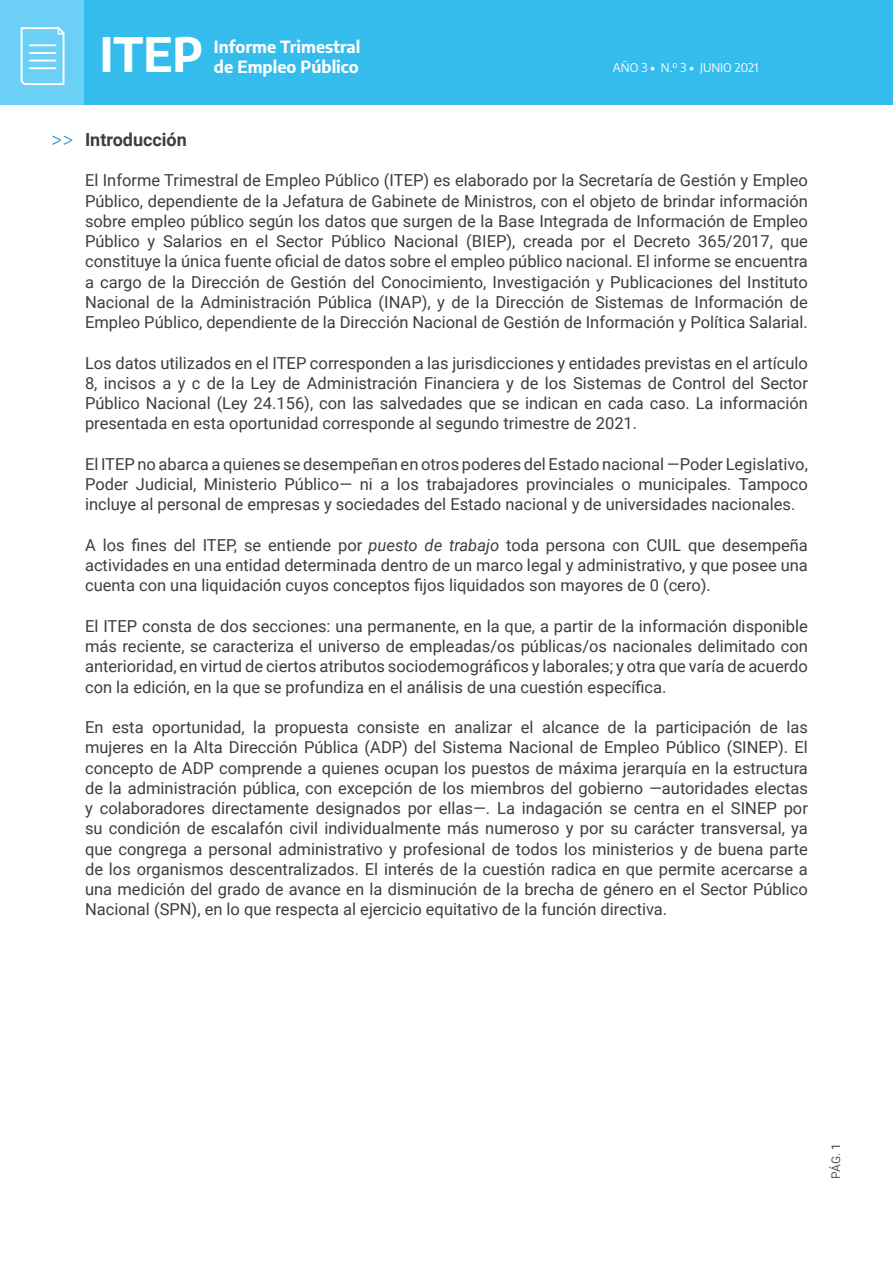
<style>
.page{position:relative;width:893px;height:1263px;background:#fff}
.page>*{position:absolute;margin:0;border:0;box-sizing:border-box;transform-origin:0 0}
.t1{font:700 46.5px "Encode Sans";color:#fff}
._1_TIT_INTRO{font:700 18px "Roboto";color:#3e3e3f}
.t2{font:18px "Myriad Pro";color:#238fcf}
.alemán{font:16.5px/20.2px "Roboto";color:#3e3e3f;text-align:justify}
.t3{font:700 16.5px "Encode Sans";color:#fff}
.t4{font:12px "Encode Sans";color:#fff}
.t5{font:12px "Roboto";color:#57585a}
.s1{font-weight:700}
.s2{font-style:italic}
.s3{color:#3e3e3f}
</style>
<div class="page">
<div style="left:0;top:0;width:893px;height:104px;background:#34bced"></div>
<div style="left:0;top:0;width:84px;height:104px;background:#6bcff6"></div>
<svg style="left:21px;top:27px;width:43px;height:58px"></svg>
<p class="t1" style="left:100px;top:20px;width:105px">ITEP</p>
<p class="t3" style="left:214px;top:34px;width:148px">Informe Trimestral</p>
<p class="t3" style="left:214px;top:55px;width:146px">de Empleo Público</p>
<p class="t4" style="left:613px;top:59px;width:147px">AÑO 3 <span class="s1">•</span> N.<sup>o</sup> 3 <span class="s1">•</span> JUNIO 2021</p>
<p class="t2" style="left:52px;top:128px;width:24px">&gt;&gt;</p>
<p class="_1_TIT_INTRO" style="left:85px;top:127px;width:103px">Introducción</p>
<p class="alemán" style="left:85px;top:170px;width:724px">El Informe Trimestral de Empleo Público (ITEP) es elaborado por la Secretaría de Gestión y Empleo Público, dependiente de la Jefatura de Gabinete de Ministros, con el objeto de brindar información sobre empleo público según los datos que surgen de la Base Integrada de Información de Empleo Público y Salarios en el Sector Público Nacional (BIEP), creada por el Decreto 365/2017, que constituye la única fuente oficial de datos sobre el empleo público nacional. El informe se encuentra a cargo de la Dirección de Gestión del Conocimiento, Investigación y Publicaciones del Instituto Nacional de la Administración Pública (INAP), y de la Dirección de Sistemas de Información de Empleo Público, dependiente de la Dirección Nacional de Gestión de Información y Política Salarial.</p>
<p class="alemán" style="left:85px;top:352px;width:724px">Los datos utilizados en el ITEP corresponden a las jurisdicciones y entidades previstas en el artículo 8, incisos a y c de la Ley de Administración Financiera y de los Sistemas de Control del Sector Público Nacional (Ley 24.156), con las salvedades que se indican en cada caso. La información presentada en esta oportunidad corresponde al segundo trimestre de 2021.</p>
<p class="alemán" style="left:85px;top:453px;width:724px">El ITEP no abarca a quienes se desempeñan en otros poderes del Estado nacional —Poder Legislativo, Poder Judicial, Ministerio Público— ni a los trabajadores provinciales o municipales. Tampoco incluye al personal de empresas y sociedades del Estado nacional y de universidades nacionales.</p>
<p class="alemán" style="left:85px;top:534px;width:724px">A los fines del ITEP, se entiende por <span class="s2">puesto de trabajo</span> toda persona con CUIL que desempeña actividades en una entidad determinada dentro de un marco legal y administrativo, y que posee una cuenta con una liquidación cuyos conceptos fijos liquidados son mayores de 0 (cero).</p>
<p class="alemán" style="left:85px;top:615px;width:724px">El ITEP consta de dos secciones: una permanente, en la que, a partir de la información disponible más reciente, se caracteriza el universo de empleadas/os públicas/os nacionales delimitado con anterioridad, en virtud de ciertos atributos sociodemográficos y laborales; y otra que varía de acuerdo con la edición, en la que se profundiza en el análisis de una cuestión específica.</p>
<p class="alemán" style="left:85px;top:716px;width:724px">En esta oportunidad, la propuesta consiste en analizar el alcance de la participación de las mujeres en la Alta Dirección Pública (ADP) del Sistema Nacional de Empleo Público (SINEP). El concepto de ADP comprende a quienes ocupan los puestos de máxima jerarquía en la estructura de la administración pública, con excepción de los miembros del gobierno —autoridades electas y colaboradores directamente designados por ellas—. La indagación se centra en el SINEP por su condición de escalafón civil individualmente más numeroso y por su carácter transversal, ya que congrega a personal administrativo y profesional de todos los ministerios y de buena parte de los organismos descentralizados. El interés de la cuestión radica en que permite acercarse a una medición del grado de avance en la disminución de la brecha de género en el Sector Público Nacional (SPN), en lo que respecta al ejercicio equitativo de la función directiva.</p>
<p class="t5" style="left:827px;top:1179px;width:37px;rotate:-90deg">PÁG. <span class="s3">1</span></p>
</div>
